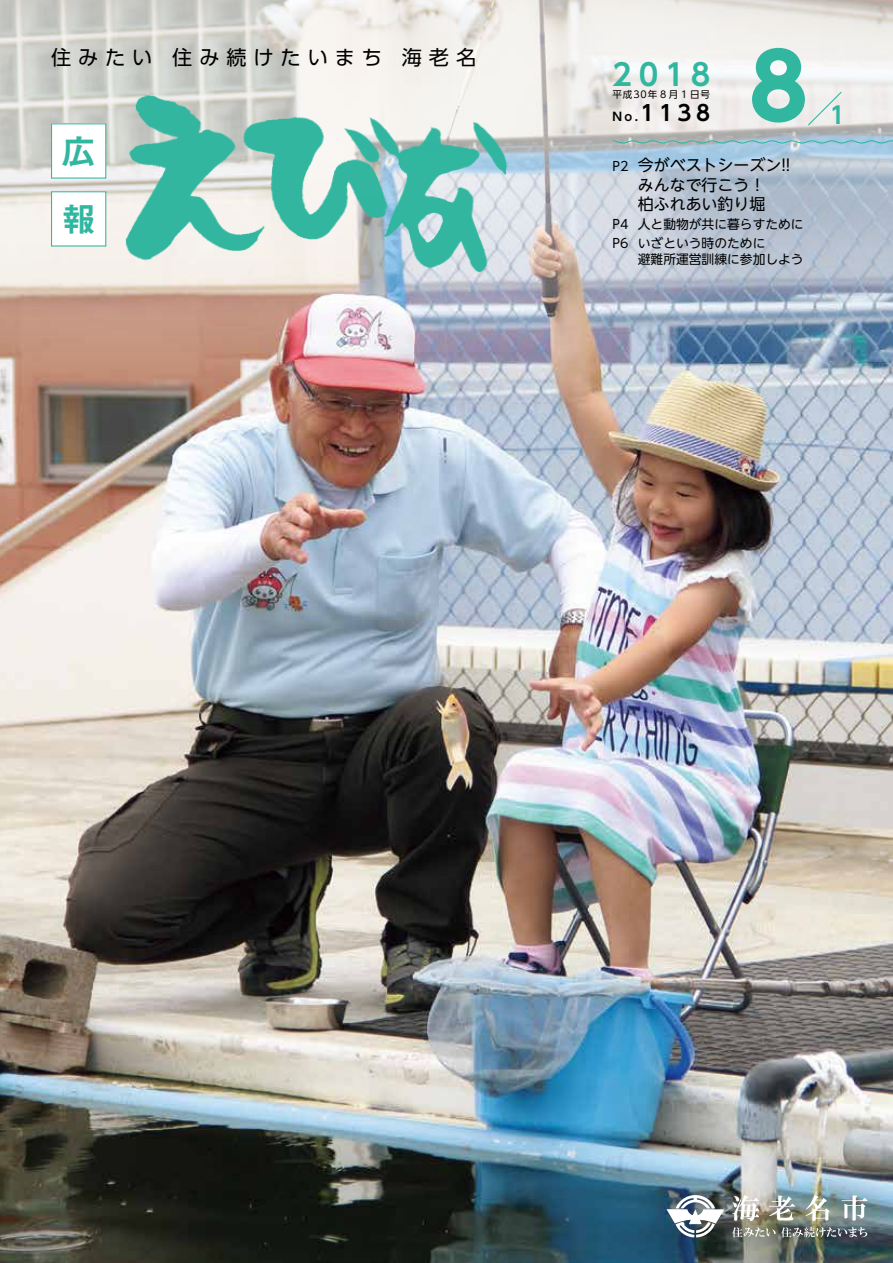
<style>
.page{position:relative;width:893px;height:1263px;background:#fff}
.page>*{position:absolute;margin:0;border:0;box-sizing:border-box;transform-origin:0 0}
.t1{font:700 89.25px "UD Shin Go NT Pro";color:#31b6a0}
.t2{font:34.05px "Midashi Go Pro MB31";color:#31b6a0}
.t3{font:700 29.7px "UD Shin Go NT Pro De";color:#31b6a0}
.t4{font:700 23.4px "UD Shin Go NT Pro De";color:#31b6a0}
.t5{font:700 21.3px "UD Shin Go NT Pro De";color:#000}
.t6{font:20.25px "UD Shin Go Pro";letter-spacing:.34em;color:#000}
.t7{font:15.9px/19.2px "UD Shin Go NT Pro";color:#000;text-align:center}
.t8{font:12.75px/19.2px "UD Shin Go NT Pro";color:#000}
.t9{font:9.6px "UD Shin Go NT Pro";letter-spacing:.1em;color:#000}
.s1{font-size:11.7px}
.s2{font-size:12.75px}
</style>
<div class="page">
<img style="left:0;top:391px;width:893px;height:872px">
<img style="left:0;top:0;width:893px;height:391px">
<svg style="left:612px;top:140px;width:281px;height:4px"></svg>
<svg style="left:666px;top:1194px;width:58px;height:43px"></svg>
<svg style="left:732px;top:1195px;width:27px;height:26px"></svg>
<svg style="left:769px;top:1195px;width:26px;height:25px"></svg>
<svg style="left:805px;top:1195px;width:24px;height:26px"></svg>
<svg style="left:841px;top:1195px;width:27px;height:26px"></svg>
<svg style="left:732px;top:1227px;width:135px;height:10px"></svg>
<svg style="left:807px;top:90px;width:36px;height:37px"></svg>
<div style="left:52px;top:192px;width:54px;height:54px;background:#fff"></div>
<div style="left:51px;top:191px;width:55px;height:56px;border:1px solid #31b6a0"></div>
<div style="left:52px;top:124px;width:54px;height:54px;background:#fff"></div>
<div style="left:51px;top:123px;width:55px;height:56px;border:1px solid #31b6a0"></div>
<img style="left:123px;top:89px;width:386px;height:189px">
<h3 class="t6" style="left:51px;top:40px;width:427px">住みたい 住み続けたいまち 海老名</h3>
<h2 class="t2" style="left:62px;top:124px;width:34px">広</h2>
<h2 class="t2" style="left:62px;top:192px;width:34px">報</h2>
<h3 class="t3" style="left:612px;top:50px;width:100px">2018</h3>
<p class="t9" style="left:612px;top:86px;width:99px">平成30年８月１日号</p>
<h3 class="t5" style="left:612px;top:95px;width:99px"><span class="s1">No.</span>1138</h3>
<h1 class="t1" style="left:749px;top:14px;width:60px">8</h1>
<p class="t7" style="left:612px;top:155px;width:179px"><span class="s2">P2</span> 今がベストシーズン!!みんなで行こう！<br>柏ふれあい釣り堀</p>
<p class="t8" style="left:612px;top:214px;width:193px">P4 人と動物が共に暮らすために<br>P6 いざという時のために</p>
<p class="t8" style="left:638px;top:249px;width:167px">避難所運営訓練に参加しよう</p>
<h3 class="t4" style="left:830px;top:96px;width:17px">1</h3>
</div>
